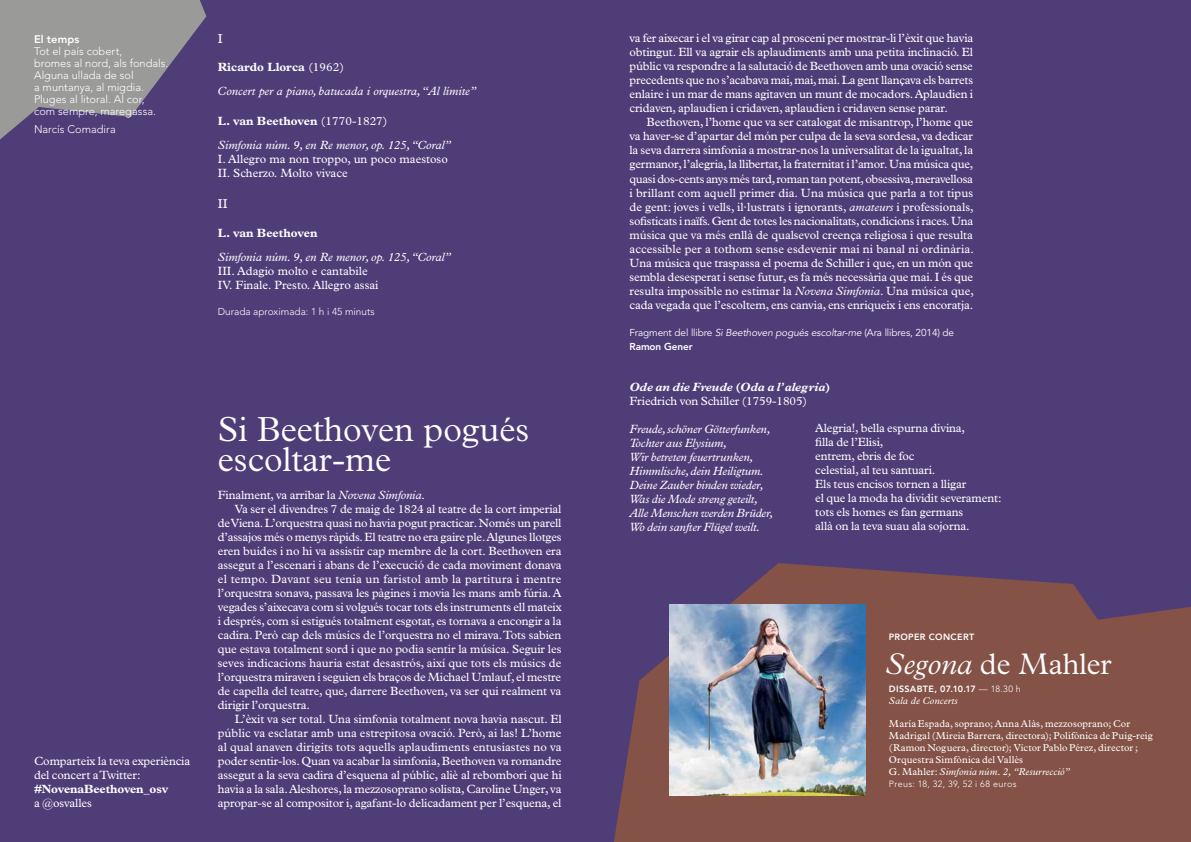
<style>
.page{position:relative;width:1191px;height:842px;background:#fff}
.page>*{position:absolute;margin:0;border:0;box-sizing:border-box;transform-origin:0 0}
.t1{font:300 35px/30px "Plantin Std";color:#fff}
.t2{font:300 30px "Plantin Std";color:#fff}
.t3{font:13px "Plantin Std";color:#fff}
.t4{font:12px/14px "Plantin Std";letter-spacing:-.01em;color:#fff}
.t5{font:italic 12px/14px "Plantin Std";letter-spacing:-.01em;color:#fff}
.t6{font:12px "Plantin Std";letter-spacing:.02em;color:#fff}
.t7{font:700 12px "Plantin Std";letter-spacing:-.01em;color:#fff}
.t8{font:300 11px/12px "Avenir LT Std";color:#fff}
.t9{font:800 11px "Avenir LT Std";color:#fff}
.t10{font:10px/12px "Plantin Std";letter-spacing:.01em;color:#fff}
.t11{font:10px/14px "Avenir LT Std";letter-spacing:-.01em;color:#fff}
.t12{font:300 10px "Avenir LT Std";color:#fff}
.t13{font:italic 10px "Plantin Std";letter-spacing:.015em;color:#fff}
.t14{font:800 9px "Avenir LT Std";letter-spacing:.04em;color:#fff}
.t15{font:300 9px "Avenir LT Std";letter-spacing:.04em;color:#fff}
.s1{font-weight:700;font-style:normal}
.s2{font-style:normal}
.s3{font-style:italic}
.s4{font-weight:800}
.s5{font-weight:700;font-style:italic}
.s6{font-weight:700}
.s7{font-weight:300}
</style>
<div class="page">
<div style="left:0;top:0;width:595px;height:842px;background:#4f3d78"></div>
<div style="left:595px;top:0;width:596px;height:842px;background:#4f3d78"></div>
<svg style="left:0;top:0;width:207px;height:140px"></svg>
<svg style="left:614px;top:563px;width:577px;height:279px;fill:#845247"></svg>
<img style="left:670px;top:604px;width:195px;height:191px">
<p class="t9" style="left:34px;top:33px;width:47px">EL TEMPS</p>
<p class="t8" style="left:34px;top:45px;width:136px">Tot el país cobert,<br>bromes al nord, als fondals.<br>Alguna ullada de sol<br>a muntanya, al migdia.<br>Pluges al litoral. Al cor, com sempre, maregassa.</p>
<p class="t8" style="left:34px;top:123px;width:83px">Narcís Comadira</p>
<p class="t3" style="left:218px;top:31px;width:6px">I</p>
<p class="t5" style="left:218px;top:55px;width:260px;line-height:24px"><span class="s1">Ricardo Llorca</span> <span class="s2">(1962)<br></span>Concert per a piano, batucada i orquestra, “Al límite”</p>
<p class="t5" style="left:218px;top:109px;width:235px;line-height:24px"><span class="s1">L. van Beethoven</span> <span class="s2">(1770-1827)<br></span>Simfonia núm. 9, en Re menor, op. 125, “Coral”</p>
<p class="t4" style="left:218px;top:152px;width:231px">I. Allegro ma non troppo, un poco maestoso<br>II. Scherzo. Molto vivace</p>
<p class="t3" style="left:218px;top:196px;width:11px">II</p>
<p class="t7" style="left:218px;top:226px;width:101px">L. van Beethoven</p>
<p class="t5" style="left:218px;top:250px;width:235px">Simfonia núm. 9, en Re menor, op. 125, “Coral”</p>
<p class="t4" style="left:218px;top:265px;width:162px">III. Adagio molto e cantabile<br>IV. Finale. Presto. Allegro assai</p>
<p class="t12" style="left:218px;top:306px;width:158px">Durada aproximada: 1 h i 45 minuts</p>
<p class="t4" style="left:34px;top:754px;width:158px">Comparteix la teva experiència del concert a Twitter:</p>
<p class="t7" style="left:34px;top:781px;width:136px">#NovenaBeethoven_osv</p>
<p class="t4" style="left:34px;top:796px;width:59px">a @osvalles</p>
<h1 class="t1" style="left:218px;top:414px;width:313px">Si Beethoven pogués escoltar-me</h1>
<p class="t4" style="left:218px;top:488px;width:209px">Finalment, va arribar la <span class="s3">Novena Simfonia</span>.</p>
<p class="t4" style="left:235px;top:502px;width:328px">Va ser el divendres 7 de maig de 1824 al teatre de la cort imperial</p>
<p class="t4" style="left:218px;top:516px;width:345px">de Viena. L’orquestra quasi no havia pogut practicar. Només un parell</p>
<p class="t4" style="left:218px;top:530px;width:345px">d’assajos més o menys ràpids. El teatre no era gaire ple. Algunes llotges</p>
<p class="t4" style="left:218px;top:544px;width:345px">eren buides i no hi va assistir cap membre de la cort. Beethoven era</p>
<p class="t4" style="left:218px;top:558px;width:345px">assegut a l’escenari i abans de l’execució de cada moviment donava</p>
<p class="t6" style="left:218px;top:572px;width:345px">el tempo. Davant seu tenia un faristol amb la partitura i mentre</p>
<p class="t4" style="left:218px;top:586px;width:345px">l’orquestra sonava, passava les pàgines i movia les mans amb fúria. A</p>
<p class="t4" style="left:218px;top:600px;width:345px">vegades s’aixecava com si volgués tocar tots els instruments ell mateix</p>
<p class="t4" style="left:218px;top:614px;width:345px">i després, com si estigués totalment esgotat, es tornava a encongir a la</p>
<p class="t4" style="left:218px;top:628px;width:345px">cadira. Però cap dels músics de l’orquestra no el mirava. Tots sabien</p>
<p class="t4" style="left:218px;top:642px;width:345px">que estava totalment sord i que no podia sentir la música. Seguir les</p>
<p class="t4" style="left:218px;top:656px;width:345px">seves indicacions hauria estat desastrós, així que tots els músics de</p>
<p class="t4" style="left:218px;top:670px;width:345px">l’orquestra miraven i seguien els braços de Michael Umlauf, el mestre</p>
<p class="t4" style="left:218px;top:684px;width:345px">de capella del teatre, que, darrere Beethoven, va ser qui realment va</p>
<p class="t4" style="left:218px;top:698px;width:93px">dirigir l’orquestra.</p>
<p class="t4" style="left:235px;top:712px;width:328px">L’èxit va ser total. Una simfonia totalment nova havia nascut. El</p>
<p class="t4" style="left:218px;top:726px;width:345px">públic va esclatar amb una estrepitosa ovació. Però, ai las! L’home</p>
<p class="t4" style="left:218px;top:740px;width:345px">al qual anaven dirigits tots aquells aplaudiments entusiastes no va</p>
<p class="t4" style="left:218px;top:754px;width:345px">poder sentir-los. Quan va acabar la simfonia, Beethoven va romandre</p>
<p class="t4" style="left:218px;top:768px;width:345px">assegut a la seva cadira d’esquena al públic, aliè al rebombori que hi</p>
<p class="t4" style="left:218px;top:782px;width:345px">havia a la sala. Aleshores, la mezzosoprano solista, Caroline Unger, va</p>
<p class="t4" style="left:218px;top:796px;width:345px">apropar-se al compositor i, agafant-lo delicadament per l’esquena, el</p>
<p class="t4" style="left:629px;top:31px;width:345px;text-align:justify">va fer aixecar i el va girar cap al prosceni per mostrar-li l’èxit que havia obtingut. Ell va agrair els aplaudiments amb una petita inclinació. El públic va respondre a la salutació de Beethoven amb una ovació sense precedents que no s’acabava mai, mai, mai. La gent llançava els barrets enlaire i un mar de mans agitaven un munt de mocadors. Aplaudien i cridaven, aplaudien i cridaven, aplaudien i cridaven sense parar.</p>
<p class="t4" style="left:629px;top:116px;width:346px;text-align:justify;text-indent:17px">Beethoven, l’home que va ser catalogat de misantrop, l’home que va haver-se d’apartar del món per culpa de la seva sordesa, va dedicar la seva darrera simfonia a mostrar-nos la universalitat de la igualtat, la germanor, l’alegria, la llibertat, la fraternitat i l’amor. Una música que, quasi dos-cents anys més tard, roman tan potent, obsessiva, meravellosa i brillant com aquell primer dia. Una música que parla a tot tipus de gent: joves i vells, il·lustrats i ignorants, <span class="s3">amateurs</span> i professionals, sofisticats i naïfs. Gent de totes les nacionalitats, condicions i races. Una música que va més enllà de qualsevol creença religiosa i que resulta accessible per a tothom sense esdevenir mai ni banal ni ordinària.<br>Una música que traspassa el poema de Schiller i que, en un món que sembla desesperat i sense futur, es fa més necessària que mai. I és que resulta impossible no estimar la <span class="s3">Novena Simfonia</span>. Una música que, cada vegada que l’escoltem, ens canvia, ens enriqueix i ens encoratja.</p>
<p class="t11" style="left:629px;top:326px;width:326px">Fragment del llibre <span class="s3">Si Beethoven pogués escoltar-me</span> (Ara llibres, 2014) de<br><span class="s4">RAMON GENER</span></p>
<p class="t4" style="left:629px;top:380px;width:202px"><span class="s5">Ode an die Freude</span> <span class="s6">(</span><span class="s5">Oda a l’alegria</span><span class="s6">)<br></span>Friedrich von Schiller (1759-1805)</p>
<p class="t5" style="left:629px;top:422px;width:145px">Freude, schöner Götterfunken,<br>Tochter aus Elysium,<br>Wir betreten feuertrunken,<br>Himmlische, dein Heiligtum.<br>Deine Zauber binden wieder,<br>Was die Mode streng geteilt,<br>Alle Menschen werden Brüder,<br>Wo dein sanfter Flügel weilt.</p>
<p class="t4" style="left:815px;top:421px;width:188px">Alegria!, bella espurna divina,<br>filla de l’Elisi,<br>entrem, ebris de foc<br>celestial, al teu santuari.<br>Els teus encisos tornen a lligar<br>el que la moda ha dividit severament: tots els homes es fan germans<br>allà on la teva suau ala sojorna.</p>
<p class="t14" style="left:888px;top:631px;width:13px">PROP</p>
<p class="t14" style="left:914px;top:631px;width:56px">ER CONCERT</p>
<h2 class="t2" style="left:885px;top:647px;width:228px"><span class="s3">Segona</span> de Mahler</h2>
<p class="t14" style="left:889px;top:683px;width:133px">DISSABTE, 07.10.17 <span class="s7">— 18.30 h</span></p>
<p class="t13" style="left:889px;top:695px;width:70px">Sala de Concerts</p>
<p class="t10" style="left:889px;top:718px;width:265px">María Espada, soprano; Anna Alàs, mezzosoprano; Cor Madrigal (Mireia Barrera, directora); Polifònica de Puig-reig (Ramon Noguera, director); Víctor Pablo Pérez, director ; Orquestra Simfònica del Vallès<br>G. Mahler: <span class="s3">Simfonia núm. 2, “Resurrecció”</span></p>
<p class="t15" style="left:889px;top:778px;width:129px">Preus: 18, 32, 39, 52 i 68 euros</p>
</div>
